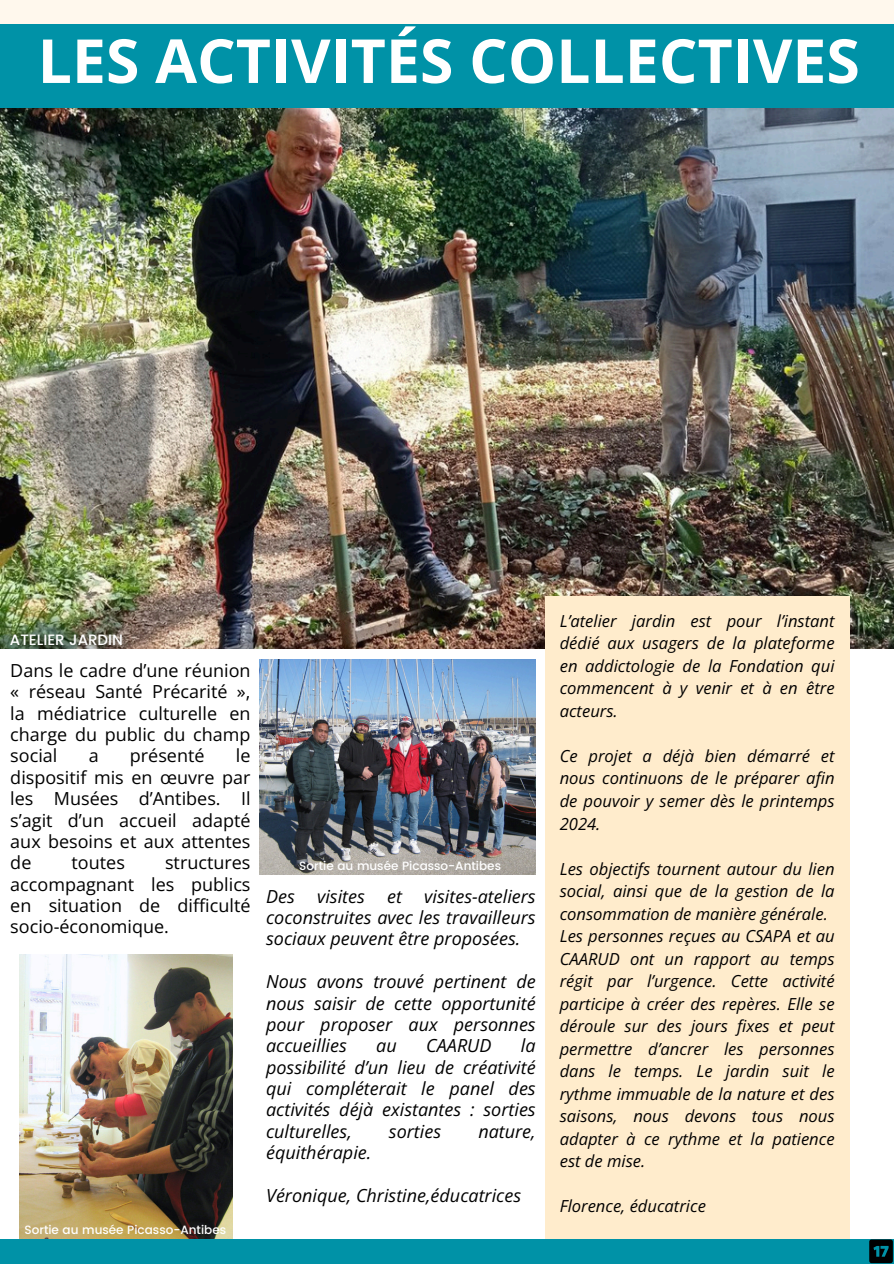
<style>
.page{position:relative;width:894px;height:1264px;background:#fff}
.page>*{position:absolute;margin:0;border:0;box-sizing:border-box;transform-origin:0 0}
.t1{font:700 60.75px "Open Sans";color:#fff}
.t2{font:italic 18px/21.3px "Open Sans";color:#000;text-align:justify}
.t3{font:18px/21.3px "Open Sans";color:#000;text-align:justify}
.t4{font:italic 16.5px/22.5px "Open Sans";color:#000;text-align:justify}
.t5{font:500 15px "Poppins";color:#fff}
.t6{font:500 12px "Poppins";color:#fff}
</style>
<div class="page">
<img style="left:0;top:108px;width:893px;height:540px">
<img style="left:20px;top:954px;width:212px;height:284px">
<img style="left:259px;top:660px;width:276px;height:214px">
<div style="left:0;top:0;width:893px;height:108px;background:#0092a7"></div>
<div style="left:545px;top:597px;width:303px;height:666px;background:#ffeccc"></div>
<div style="left:0;top:0;width:893px;height:23px;background:#fff8ed"></div>
<div style="left:0;top:1239px;width:893px;height:24px;background:#0092a7"></div>
<svg style="left:869px;top:1239px;width:23px;height:24px"></svg>
<p class="t1" style="left:38px;top:18px;width:823px">LES ACTIVITÉS COLLECTIVES</p>
<h2 class="t5" style="left:10px;top:631px;width:114px">ATELIER JARDIN</h2>
<h1 class="t3" style="left:10px;top:659px;width:242px">Dans le cadre d’une réunion « réseau Santé Précarité », la médiatrice culturelle en charge du public du champ social</h1>
<h1 class="t3" style="left:89px;top:744px;width:11px">a</h1>
<h1 class="t3" style="left:130px;top:744px;width:76px">présenté</h1>
<h1 class="t3" style="left:10px;top:744px;width:242px;text-indent:225px">le dispositif mis en œuvre par les Musées d’Antibes. Il s’agit d’un accueil adapté aux besoins et aux attentes de</h1>
<h1 class="t3" style="left:10px;top:851px;width:242px;text-indent:155px">structures accompagnant les publics en situation de difficulté socio-économique.</h1>
<h1 class="t3" style="left:72px;top:851px;width:55px">toutes</h1>
<h2 class="t6" style="left:24px;top:1222px;width:203px">Sortie au musée Picasso-Antibes</h2>
<h2 class="t6" style="left:299px;top:858px;width:203px">Sortie au musée Picasso-Antibes</h2>
<h2 class="t2" style="left:266px;top:885px;width:271px">Des visites et visites-ateliers coconstruites avec les travailleurs sociaux peuvent être proposées.</h2>
<p class="t2" style="left:266px;top:970px;width:271px">Nous avons trouvé pertinent de nous saisir de cette opportunité pour proposer aux personnes accueillies</p>
<p class="t2" style="left:266px;top:1034px;width:271px;text-indent:255px">la possibilité d’un lieu de créativité qui compléterait le panel des activités déjà existantes : sorties culturelles,</p>
<p class="t2" style="left:376px;top:1034px;width:22px">au</p>
<p class="t2" style="left:426px;top:1034px;width:67px">CAARUD</p>
<p class="t2" style="left:389px;top:1120px;width:54px">sorties</p>
<p class="t2" style="left:478px;top:1120px;width:59px">nature,</p>
<p class="t2" style="left:266px;top:1141px;width:107px">équithérapie.</p>
<h2 class="t2" style="left:266px;top:1184px;width:256px">Véronique, Christine,éducatrices</h2>
<h3 class="t4" style="left:559px;top:609px;width:276px">L’atelier jardin est pour l’instant dédié aux usagers de la plateforme en addictologie de la Fondation qui commencent à y venir et à en être acteurs.</h3>
<h2 class="t4" style="left:559px;top:744px;width:276px">Ce projet a déjà bien démarré et nous continuons de le préparer afin de pouvoir y semer dès le printemps 2024.</h2>
<h2 class="t4" style="left:559px;top:856px;width:276px;text-align:left">Les objectifs tournent autour du lien social, ainsi que de la gestion de la consommation de manière générale.<br>Les personnes reçues au CSAPA et au<br>CAARUD ont un rapport au temps régit par l’urgence. Cette activité participe à créer des repères. Elle se déroule sur des jours fixes et peut permettre d’ancrer les personnes dans le temps. Le jardin suit le rythme immuable de la nature et des saisons, nous devons tous nous adapter à ce rythme et la patience est de mise.</h2>
<h2 class="t4" style="left:559px;top:1194px;width:148px">Florence, éducatrice</h2>
</div>
